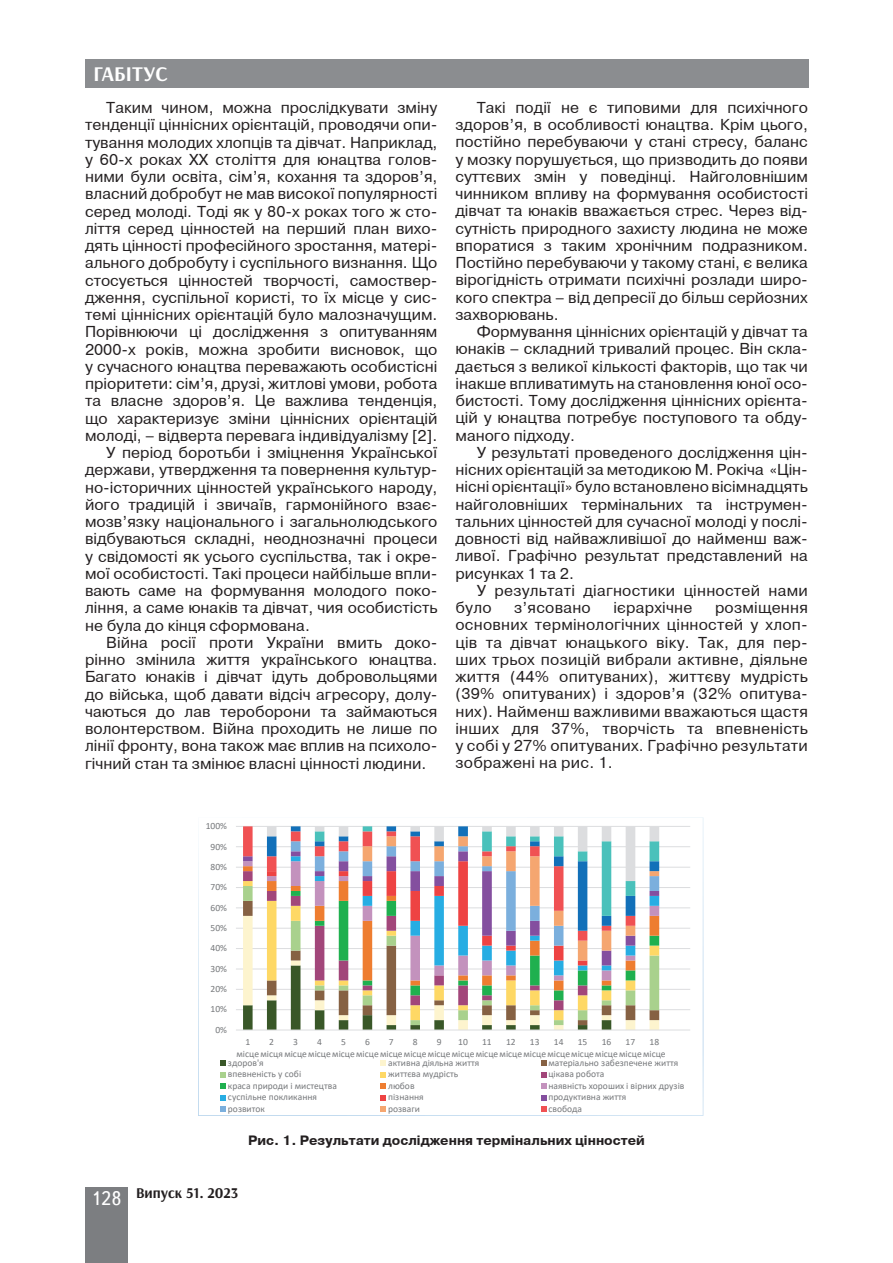
<style>
.page{position:relative;width:893px;height:1263px;background:#fff}
.page>*{position:absolute;margin:0;border:0;box-sizing:border-box;transform-origin:0 0}
.t1{font:700 21px "Arsenal";color:#fff}
.t2{font:15.75px/17.2px "Pragmatica C";color:#231f20;text-align:justify}
.t3{font:700 15px "Arsenal";color:#231f20}
.t4{font:700 13.5px "Pragmatica C";color:#231f20}
.t5{font:9.6px/11.7px "Calibri";color:#76787b}
.s1{font-family:"Ukrainian Text";font-weight:400;font-size:19.5px;color:#fff}
</style>
<div class="page">
<div style="left:85px;top:59px;width:723px;height:29px;background:#8b8d90"></div>
<div style="left:85px;top:1186px;width:43px;height:76px;background:#7c7e81"></div>
<svg style="left:198px;top:817px;width:505px;height:299px"></svg>
<h1 class="t1" style="left:94px;top:61px;width:76px">ГАБІТУС</h1>
<p class="t2" style="left:106px;top:99px;width:333px">Таким чином, можна прослідкувати зміну</p>
<p class="t2" style="left:85px;top:117px;width:354px">тенденції ціннісних орієнтацій, проводячи опи-</p>
<p class="t2" style="left:85px;top:134px;width:354px">тування молодих хлопців та дівчат. Наприклад,</p>
<p class="t2" style="left:85px;top:151px;width:354px">у 60-х роках ХХ століття для юнацтва голов-</p>
<p class="t2" style="left:85px;top:168px;width:354px">ними були освіта, сім’я, кохання та здоров’я,</p>
<p class="t2" style="left:85px;top:186px;width:354px">власний добробут не мав високої популярності</p>
<p class="t2" style="left:85px;top:203px;width:354px">серед молоді. Тоді як у 80-х роках того ж сто-</p>
<p class="t2" style="left:85px;top:220px;width:354px">ліття серед цінностей на перший план вихо-</p>
<p class="t2" style="left:85px;top:237px;width:354px">дять цінності професійного зростання, матері-</p>
<p class="t2" style="left:85px;top:255px;width:354px">ального добробуту і суспільного визнання. Що</p>
<p class="t2" style="left:85px;top:272px;width:354px">стосується цінностей творчості, самоствер-</p>
<p class="t2" style="left:85px;top:289px;width:354px">дження, суспільної користі, то їх місце у сис-</p>
<p class="t2" style="left:85px;top:306px;width:354px">темі ціннісних орієнтацій було малозначущим.</p>
<p class="t2" style="left:85px;top:323px;width:354px">Порівнюючи ці дослідження з опитуванням</p>
<p class="t2" style="left:85px;top:341px;width:354px">2000-х років, можна зробити висновок, що</p>
<p class="t2" style="left:85px;top:358px;width:354px">у сучасного юнацтва переважають особистісні</p>
<p class="t2" style="left:85px;top:375px;width:354px">пріоритети: сім’я, друзі, житлові умови, робота</p>
<p class="t2" style="left:85px;top:392px;width:354px">та власне здоров’я. Це важлива тенденція,</p>
<p class="t2" style="left:85px;top:410px;width:354px">що характеризує зміни ціннісних орієнтацій</p>
<p class="t2" style="left:85px;top:427px;width:354px">молоді, – відверта перевага індивідуалізму [2].</p>
<p class="t2" style="left:106px;top:444px;width:333px">У період боротьби і зміцнення Української</p>
<p class="t2" style="left:85px;top:461px;width:354px">держави, утвердження та повернення культур-</p>
<p class="t2" style="left:85px;top:479px;width:354px">но-історичних цінностей українського народу,</p>
<p class="t2" style="left:85px;top:496px;width:354px">його традицій і звичаїв, гармонійного взає-</p>
<p class="t2" style="left:85px;top:513px;width:354px">мозв’язку національного і загальнолюдського</p>
<p class="t2" style="left:85px;top:530px;width:354px">відбуваються складні, неоднозначні процеси</p>
<p class="t2" style="left:85px;top:548px;width:354px">у свідомості як усього суспільства, так і окре-</p>
<p class="t2" style="left:85px;top:565px;width:354px">мої особистості. Такі процеси найбільше впли-</p>
<p class="t2" style="left:85px;top:582px;width:354px">вають саме на формування молодого поко-</p>
<p class="t2" style="left:85px;top:599px;width:354px">ління, а саме юнаків та дівчат, чия особистість</p>
<p class="t2" style="left:85px;top:617px;width:226px">не була до кінця сформована.</p>
<p class="t2" style="left:106px;top:634px;width:333px">Війна росії проти України вмить доко-</p>
<p class="t2" style="left:85px;top:651px;width:354px">рінно змінила життя українського юнацтва.</p>
<p class="t2" style="left:85px;top:668px;width:354px">Багато юнаків і дівчат ідуть добровольцями</p>
<p class="t2" style="left:85px;top:686px;width:354px">до війська, щоб давати відсіч агресору, долу-</p>
<p class="t2" style="left:85px;top:703px;width:354px">чаються до лав тероборони та займаються</p>
<p class="t2" style="left:85px;top:720px;width:354px">волонтерством. Війна проходить не лише по</p>
<p class="t2" style="left:85px;top:737px;width:354px">лінії фронту, вона також має вплив на психоло-</p>
<p class="t2" style="left:85px;top:755px;width:343px">гічний стан та змінює власні цінності людини.</p>
<p class="t2" style="left:455px;top:99px;width:354px;text-indent:21px">Такі події не є типовими для психічного здоров’я, в особливості юнацтва. Крім цього, постійно перебуваючи у стані стресу, баланс у мозку порушується, що призводить до появи суттєвих змін у поведінці. Найголовнішим чинником впливу на формування особистості дівчат та юнаків вважається стрес. Через від&shy;сутність природного захисту людина не може впоратися з таким хронічним подразником.<br>Постійно перебуваючи у такому стані, є велика вірогідність отримати психічні розлади широ&shy;кого спектра – від депресії до більш серйозних захворювань.</p>
<p class="t2" style="left:455px;top:323px;width:354px;text-indent:21px">Формування ціннісних орієнтацій у дівчат та юнаків – складний тривалий процес. Він скла&shy;дається з великої кількості факторів, що так чи інакше впливатимуть на становлення юної осо&shy;бистості. Тому дослідження ціннісних орієнта&shy;цій у юнацтва потребує поступового та обду&shy;маного підходу.</p>
<p class="t2" style="left:455px;top:444px;width:354px;text-indent:21px">У результаті проведеного дослідження цін&shy;нісних орієнтацій за методикою М. Рокіча «Цін&shy;нісні орієнтації» було встановлено вісімнадцять найголовніших термінальних та інструмен&shy;тальних цінностей для сучасної молоді у послі&shy;довності від найважливішої до найменш важ&shy;ливої. Графічно результат представлений на рисунках 1 та 2.</p>
<p class="t2" style="left:455px;top:582px;width:354px;text-indent:21px">У результаті діагностики цінностей нами було</p>
<p class="t2" style="left:455px;top:599px;width:354px;text-indent:259px">розміщення основних термінологічних цінностей у хлоп&shy;ців та дівчат юнацького віку. Так, для пер&shy;ших трьох позицій вибрали активне, діяльне життя (44% опитуваних), життєву мудрість (39% опитуваних) і здоров’я (32% опитува&shy;них). Найменш важливими вважаються щастя інших для 37%, творчість та впевненість у собі у 27% опитуваних. Графічно результати зображені на рис. 1.</p>
<p class="t2" style="left:514px;top:599px;width:78px">з’ясовано</p>
<p class="t2" style="left:613px;top:599px;width:81px">ієрархічне</p>
<p class="t5" style="left:206px;top:820px;width:23px">100%</p>
<p class="t5" style="left:211px;top:840px;width:18px">90%</p>
<p class="t5" style="left:211px;top:861px;width:18px">80%</p>
<p class="t5" style="left:211px;top:881px;width:18px">70%</p>
<p class="t5" style="left:211px;top:901px;width:18px">60%</p>
<p class="t5" style="left:211px;top:922px;width:18px">50%</p>
<p class="t5" style="left:211px;top:942px;width:18px">40%</p>
<p class="t5" style="left:211px;top:962px;width:18px">30%</p>
<p class="t5" style="left:211px;top:983px;width:18px">20%</p>
<p class="t5" style="left:211px;top:1003px;width:18px">10%</p>
<p class="t5" style="left:215px;top:1023px;width:13px">0%</p>
<p class="t5" style="left:269px;top:1036px;width:6px">2</p>
<p class="t5" style="left:293px;top:1036px;width:6px">3</p>
<p class="t5" style="left:317px;top:1036px;width:6px">4</p>
<p class="t5" style="left:341px;top:1036px;width:6px">5</p>
<p class="t5" style="left:365px;top:1036px;width:6px">6</p>
<p class="t5" style="left:389px;top:1036px;width:6px">7</p>
<p class="t5" style="left:413px;top:1036px;width:6px">8</p>
<p class="t5" style="left:437px;top:1036px;width:6px">9</p>
<p class="t5" style="left:458px;top:1036px;width:11px">10</p>
<p class="t5" style="left:482px;top:1036px;width:11px">11</p>
<p class="t5" style="left:506px;top:1036px;width:11px">12</p>
<p class="t5" style="left:530px;top:1036px;width:11px">13</p>
<p class="t5" style="left:554px;top:1036px;width:11px">14</p>
<p class="t5" style="left:578px;top:1036px;width:11px">15</p>
<p class="t5" style="left:602px;top:1036px;width:11px">16</p>
<p class="t5" style="left:626px;top:1036px;width:11px">17</p>
<p class="t5" style="left:649px;top:1036px;width:11px">18</p>
<p class="t5" style="left:236px;top:1036px;width:431px;text-indent:9px">1 місцемісцямісцемісцемісцемісцемісцемісцемісцемісцемісцемісцемісцемісцемісцемісцемісцемісце</p>
<p class="t5" style="left:228px;top:1057px;width:37px">здоров'я</p>
<p class="t5" style="left:388px;top:1057px;width:93px">активна діяльна життя</p>
<p class="t5" style="left:548px;top:1057px;width:131px">матеріально забезпечене життя</p>
<p class="t5" style="left:228px;top:1068px;width:75px">впевненість у собі</p>
<p class="t5" style="left:388px;top:1068px;width:72px">життєва мудрість</p>
<p class="t5" style="left:548px;top:1068px;width:58px">цікава робота</p>
<p class="t5" style="left:228px;top:1080px;width:111px">краса природи і мистецтва</p>
<p class="t5" style="left:388px;top:1080px;width:28px">любов</p>
<p class="t5" style="left:548px;top:1080px;width:137px">наявність хороших і вірних друзів</p>
<p class="t5" style="left:228px;top:1091px;width:91px">суспільне покликання</p>
<p class="t5" style="left:388px;top:1091px;width:37px">пізнання</p>
<p class="t5" style="left:548px;top:1091px;width:79px">продуктивна життя</p>
<p class="t5" style="left:228px;top:1103px;width:39px">розвиток</p>
<p class="t5" style="left:388px;top:1103px;width:33px">розваги</p>
<p class="t5" style="left:548px;top:1103px;width:35px">свобода</p>
<p class="t4" style="left:248px;top:1133px;width:398px">Рис. 1. Результати дослідження термінальних цінностей</p>
<p class="t3" style="left:91px;top:1183px;width:149px"><span class="s1">128</span> Випуск 51. 2023</p>
</div>
